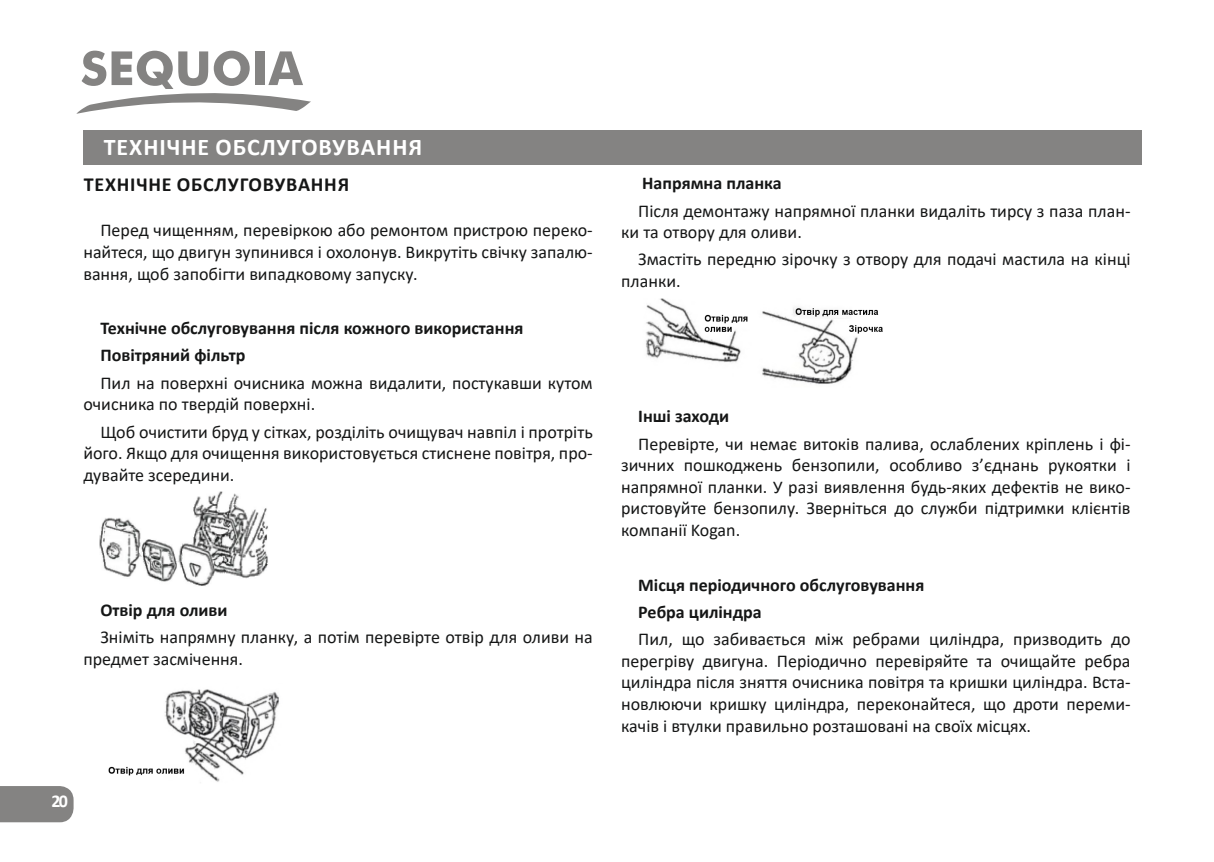
<style>
.page{position:relative;width:1214px;height:862px;background:#fff}
.page>*{position:absolute;margin:0;border:0;box-sizing:border-box;transform-origin:0 0}
.Заголовок_слева{font:700 24px "Calibri";letter-spacing:.04em;color:#fff}
.Подзаголовок{font:700 20px "Calibri";letter-spacing:.04em;color:#151616}
.t1{font:18px/21.6px "Calibri";color:#151616;text-align:justify}
.t2{font:700 18px "Calibri";color:#151616}
.t3{font:700 18px "Calibri";color:#fff}
</style>
<div class="page">
<div style="left:0;top:786px;width:74px;height:36px;background:#848382"></div>
<div style="left:83px;top:131px;width:1058px;height:34px;background:#848382"></div>
<svg style="left:76px;top:51px;width:235px;height:63px"></svg>
<div style="left:256px;top:51px;width:9px;height:34px;background:#848382"></div>
<img style="left:99px;top:491px;width:169px;height:95px">
<img style="left:108px;top:689px;width:171px;height:93px">
<img style="left:646px;top:298px;width:237px;height:86px">
<p class="Заголовок_слева" style="left:104px;top:130px;width:320px">ТЕХНІЧНЕ ОБСЛУГОВУВАННЯ</p>
<p class="Подзаголовок" style="left:84px;top:170px;width:267px">ТЕХНІЧНЕ ОБСЛУГОВУВАННЯ</p>
<p class="t1" style="left:83px;top:219px;width:511px;text-indent:17px">Перед чищенням, перевіркою або ремонтом пристрою переко&shy;найтеся, що двигун зупинився і охолонув. Викрутіть свічку запалю&shy;вання, щоб запобігти випадковому запуску.</p>
<p class="t2" style="left:100px;top:315px;width:424px">Технічне обслуговування після кожного використання</p>
<p class="t2" style="left:100px;top:343px;width:146px">Повітряний фільтр</p>
<p class="t1" style="left:83px;top:371px;width:511px;text-indent:17px">Пил на поверхні очисника можна видалити, постукавши кутом очисника по твердій поверхні.</p>
<p class="t1" style="left:83px;top:420px;width:511px;text-indent:17px">Щоб очистити бруд у сітках, розділіть очищувач навпіл і протріть його. Якщо для очищення використовується стиснене повітря, про&shy;дувайте зсередини.</p>
<p class="t2" style="left:100px;top:597px;width:129px">Отвір для оливи</p>
<p class="t1" style="left:83px;top:626px;width:511px;text-indent:17px">Зніміть напрямну планку, а потім перевірте отвір для оливи на предмет засмічення.</p>
<p class="t3" style="left:51px;top:788px;width:18px">20</p>
<p class="t2" style="left:642px;top:171px;width:141px">Напрямна планка</p>
<p class="t1" style="left:621px;top:199px;width:511px;text-indent:17px">Після демонтажу напрямної планки видаліть тирсу з паза план&shy;ки та отвору для оливи.</p>
<p class="t1" style="left:621px;top:248px;width:511px;text-indent:17px">Змастіть передню зірочку з отвору для подачі мастила на кінці планки.</p>
<p class="t2" style="left:638px;top:404px;width:93px">Інші заходи</p>
<p class="t1" style="left:621px;top:432px;width:511px;text-indent:17px">Перевірте, чи немає витоків палива, ослаблених кріплень і фі&shy;зичних пошкоджень бензопили, особливо з’єднань рукоятки і напрямної планки. У разі виявлення будь-яких дефектів не вико&shy;ристовуйте бензопилу. Зверніться до служби підтримки клієнтів компанії Kogan.</p>
<p class="t2" style="left:638px;top:572px;width:287px">Місця періодичного обслуговування</p>
<p class="t2" style="left:638px;top:599px;width:125px">Ребра циліндра</p>
<p class="t1" style="left:621px;top:628px;width:511px;text-indent:17px">Пил, що забивається між ребрами циліндра, призводить до перегріву двигуна. Періодично перевіряйте та очищайте ребра циліндра після зняття очисника повітря та кришки циліндра. Вста&shy;новлюючи кришку циліндра, переконайтеся, що дроти переми&shy;качів і втулки правильно розташовані на своїх місцях.</p>
</div>
